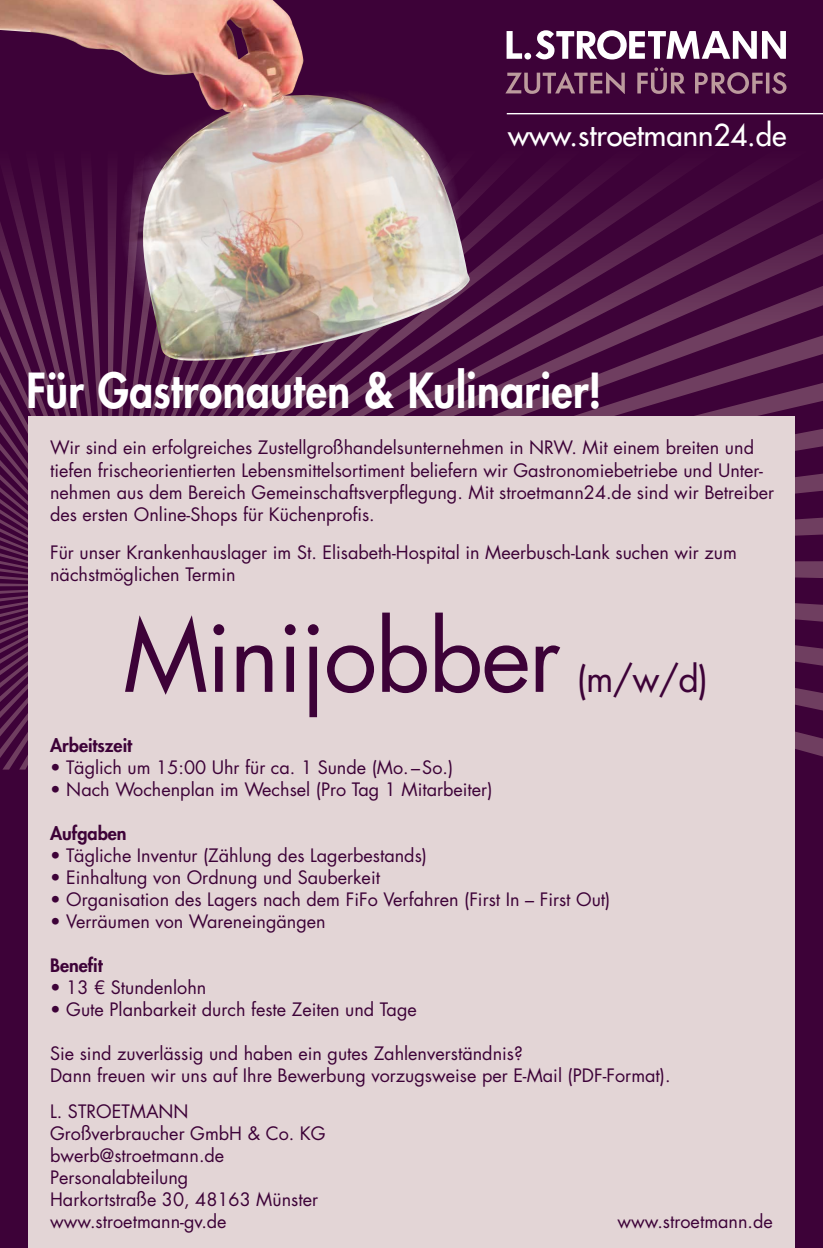
<style>
.page{position:relative;width:823px;height:1248px;background:#fff}
.page>*{position:absolute;margin:0;border:0;box-sizing:border-box;transform-origin:0 0}
.t1{font:96px "Futura Std";letter-spacing:-.02em;color:#3d0238}
.t2{font:800 47px "Futura Std";letter-spacing:.005em;color:#fff;scale:.9 1}
.t3{font:36px "Futura Std";color:#3d0238}
.t4{font:500 29.4px "Futura Std";color:#fff}
.t5{font:18px/22px "Futura Std";color:#3d0238}
.t6{font:800 18px "Futura Std";color:#3d0238}
</style>
<div class="page">
<div style="left:0;top:0;width:822px;height:1247px;background:#3d0238"></div>
<svg style="left:0;top:180px;width:822px;height:589px"></svg>
<div style="left:28px;top:416px;width:766px;height:831px;background:#e3d5d6"></div>
<svg style="left:506px;top:30px;width:279px;height:29px"></svg>
<svg style="left:505px;top:67px;width:281px;height:27px"></svg>
<hr style="left:506px;top:113px;width:316px;height:1px;background:#fff">
<img style="left:0;top:0;width:304px;height:361px">
<svg style="left:100px;top:70px;width:204px;height:20px"></svg>
<img style="left:100px;top:90px;width:382px;height:289px">
<h3 class="t4" style="left:508px;top:117px;width:279px">www.stroetmann24.de</h3>
<h2 class="t2" style="left:27px;top:361px;width:640px">Für Gastronauten &amp; Kulinarier!</h2>
<p class="t5" style="left:50px;top:437px;width:725px">Wir sind ein erfolgreiches Zustellgroßhandelsunternehmen in NRW. Mit einem breiten und tiefen frischeorientierten Lebensmittelsortiment beliefern wir Gastronomiebetriebe und Unter&shy;nehmen aus dem Bereich Gemeinschaftsverpflegung. Mit stroetmann24.de sind wir Betreiber des ersten Online-Shops für Küchenprofis.</p>
<p class="t5" style="left:50px;top:541px;width:688px">Für unser Krankenhauslager im St. Elisabeth-Hospital in Meerbusch-Lank suchen wir zum nächstmöglichen Termin</p>
<h1 class="t1" style="left:123px;top:595px;width:439px">Minijobber</h1>
<h3 class="t3" style="left:576px;top:655px;width:133px">(m/w/d)</h3>
<p class="t6" style="left:50px;top:733px;width:83px">Arbeitszeit</p>
<p class="t5" style="left:50px;top:756px;width:404px">• Täglich um 15:00 Uhr für ca. 1 Sunde (Mo.–So.)</p>
<p class="t5" style="left:50px;top:778px;width:443px">• Nach Wochenplan im Wechsel (Pro Tag 1 Mitarbeiter)</p>
<p class="t6" style="left:50px;top:821px;width:78px">Aufgaben</p>
<p class="t5" style="left:50px;top:844px;width:378px">• Tägliche Inventur (Zählung des Lagerbestands)</p>
<p class="t5" style="left:50px;top:866px;width:331px">• Einhaltung von Ordnung und Sauberkeit</p>
<p class="t5" style="left:50px;top:888px;width:561px">• Organisation des Lagers nach dem FiFo Verfahren (First In – First Out)</p>
<p class="t5" style="left:50px;top:910px;width:277px">• Verräumen von Wareneingängen</p>
<p class="t6" style="left:50px;top:953px;width:54px">Benefit</p>
<p class="t5" style="left:50px;top:976px;width:158px">• 13 € Stundenlohn</p>
<p class="t5" style="left:50px;top:998px;width:368px">• Gute Planbarkeit durch feste Zeiten und Tage</p>
<p class="t5" style="left:50px;top:1042px;width:621px">Sie sind zuverlässig und haben ein gutes Zahlenverständnis?<br>Dann freuen wir uns auf Ihre Bewerbung vorzugsweise per E-Mail (PDF-Format).</p>
<p class="t5" style="left:50px;top:1100px;width:277px">L. STROETMANN<br>Großverbraucher GmbH &amp; Co. KG bwerb@stroetmann.de<br>Personalabteilung<br>Harkortstraße 30, 48163 Münster www.stroetmann-gv.de</p>
<p class="t5" style="left:617px;top:1210px;width:157px">www.stroetmann.de</p>
</div>
